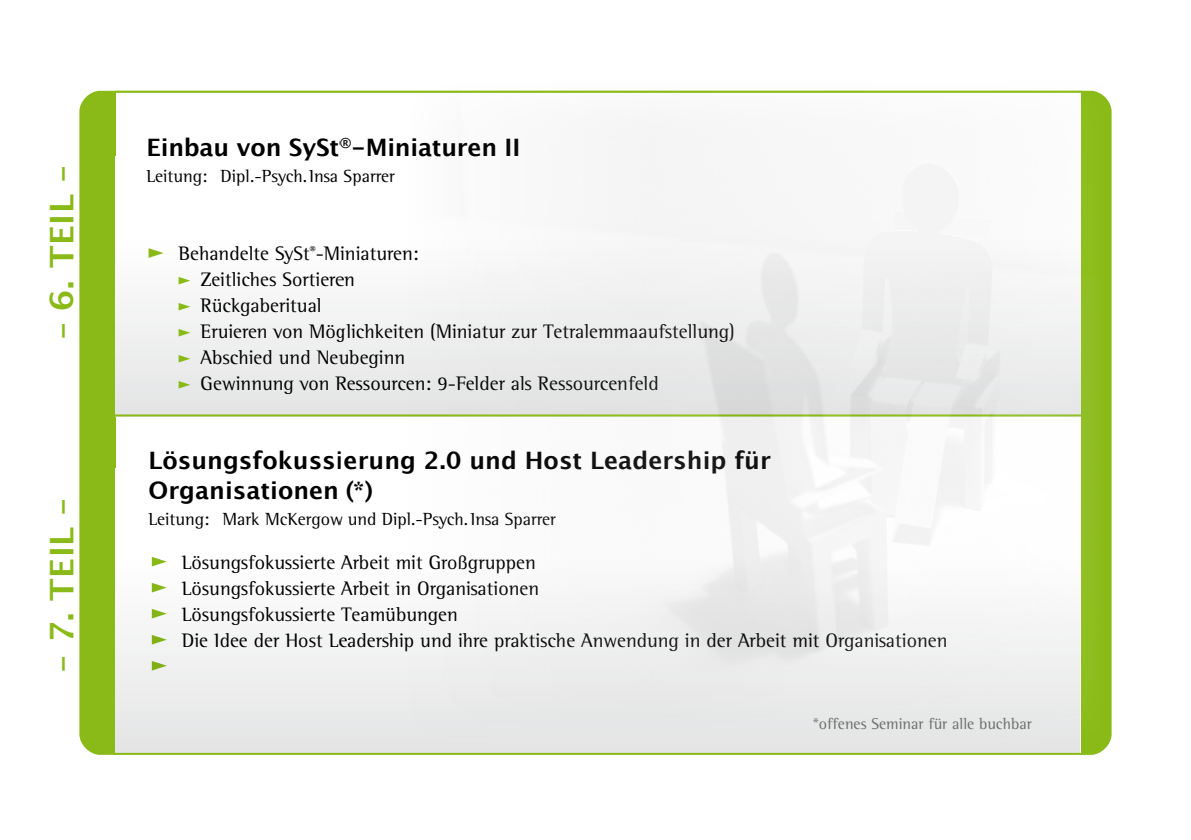
<style>
.page{position:relative;width:1191px;height:840px;background:#fff}
.page>*{position:absolute;margin:0;border:0;box-sizing:border-box;transform-origin:0 0}
.t1{font:700 32.6px "Lucida Grande";letter-spacing:.02em;color:#89ba17}
.t2{font:700 24px/30.8px "Lucida Grande";color:#000}
.t3{font:20px/26px "Rotis Semi Serif";color:#000}
.t4{font:18px "Rotis Semi Serif";color:#000}
.t5{font:16px "Rotis Semi Serif";color:#656665}
</style>
<div class="page">
<div style="left:79px;top:91px;width:1032px;height:663px;background:#89ba17;border-radius:21px"></div>
<div style="left:116px;top:93px;width:964px;height:661px;background:#fff"></div>
<div style="left:116px;top:156px;width:964px;height:260px;background:linear-gradient(to bottom,#fff,#e6e7e7)"></div>
<svg style="left:149px;top:248px;width:15px;height:10px"></svg>
<svg style="left:179px;top:277px;width:11px;height:7px"></svg>
<svg style="left:179px;top:303px;width:11px;height:7px"></svg>
<svg style="left:179px;top:329px;width:11px;height:7px"></svg>
<svg style="left:179px;top:355px;width:11px;height:7px"></svg>
<svg style="left:179px;top:381px;width:11px;height:7px"></svg>
<div style="left:116px;top:468px;width:963px;height:285px;background:linear-gradient(to bottom,#fff,#e6e7e7)"></div>
<hr style="left:114px;top:752px;width:971px;height:2px;background:#89ba17">
<hr style="left:115px;top:414px;width:966px;height:2px;background:#89ba17">
<svg style="left:152px;top:556px;width:15px;height:10px"></svg>
<svg style="left:152px;top:582px;width:15px;height:10px"></svg>
<svg style="left:152px;top:608px;width:15px;height:10px"></svg>
<svg style="left:152px;top:634px;width:15px;height:10px"></svg>
<svg style="left:152px;top:660px;width:15px;height:10px"></svg>
<img style="left:340px;top:90px;width:765px;height:651px">
<h1 class="t1" style="left:43px;top:339px;width:174px;rotate:-90deg">– 6. TEIL –</h1>
<h1 class="t1" style="left:43px;top:671px;width:174px;rotate:-90deg">– 7. TEIL –</h1>
<p class="t2" style="left:147px;top:132px;width:375px">Einbau von SySt<sup>®</sup>-Miniaturen II</p>
<p class="t4" style="left:147px;top:165px;width:250px">Leitung: Dipl.-Psych.Insa Sparrer</p>
<p class="t3" style="left:201px;top:240px;width:536px;text-indent:-22px">Behandelte SySt<sup>®</sup>- Miniaturen:<br>Zeitliches Sortieren<br>Rückgaberitual<br>Eruieren von Möglichkeiten (Miniatur zur Tetralemmaaufstellung)<br>Abschied und Neubeginn<br>Gewinnung von Ressourcen: 9-Felder als Ressourcenfeld</p>
<p class="t2" style="left:149px;top:444px;width:624px">Lösungsfokussierung 2.0 und Host Leadership für<br>Organisationen (*)</p>
<p class="t4" style="left:149px;top:508px;width:409px">Leitung: Mark McKergow und Dipl.-Psych.Insa Sparrer</p>
<p class="t3" style="left:182px;top:548px;width:767px">Lösungsfokussierte Arbeit mit Großgruppen<br>Lösungsfokussierte Arbeit in Organisationen<br>Lösungsfokussierte Teamübungen<br>Die Idee der Host Leadership und ihre praktische Anwendung in der Arbeit mit Organisationen</p>
<p class="t5" style="left:813px;top:713px;width:220px">*offenes Seminar für alle buchbar</p>
</div>
